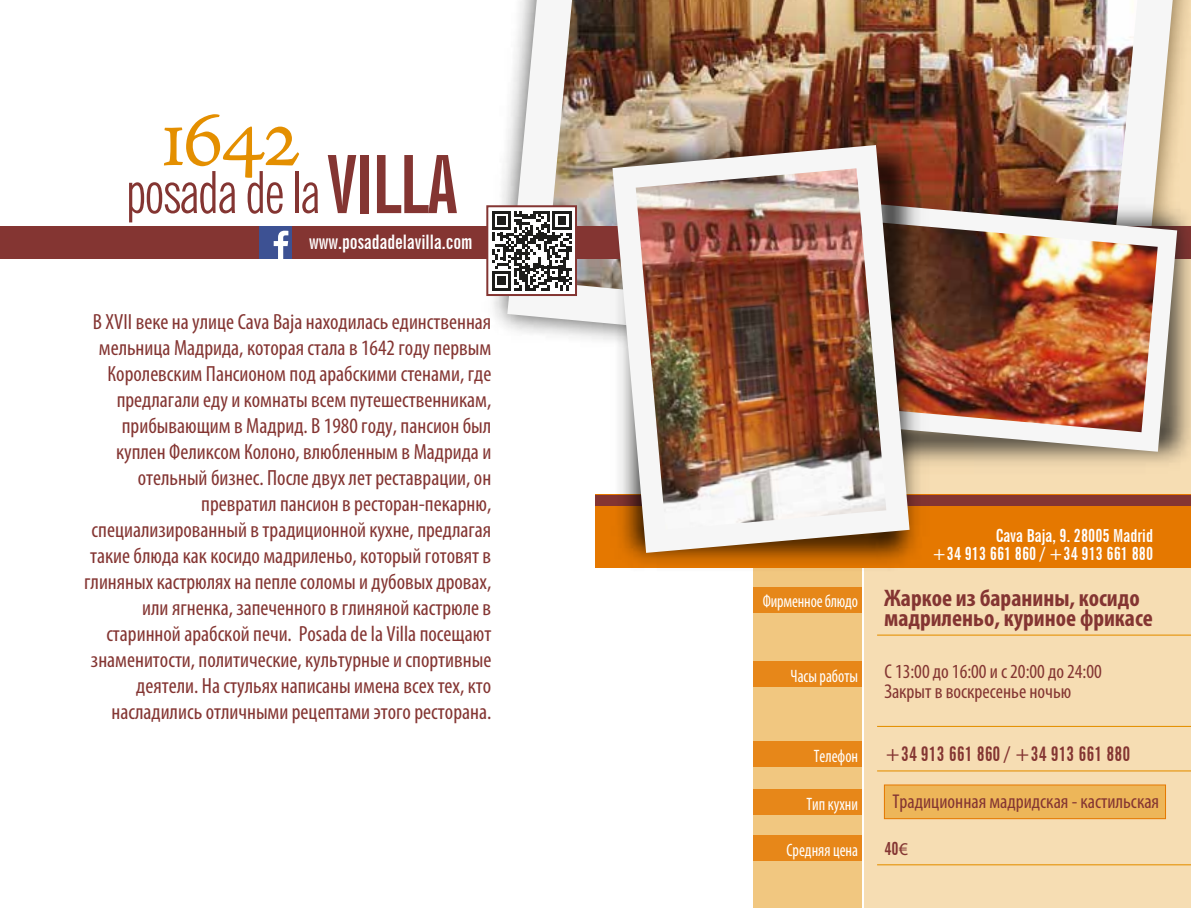
<style>
.page{position:relative;width:1191px;height:908px;background:#fff}
.page>*{position:absolute;margin:0;border:0;box-sizing:border-box;transform-origin:0 0}
.t1{font:96.6px "Adobe Jenson Regular SC";color:#e48f00}
.t2{font:extra-condensed 58px "News Gothic BT";letter-spacing:-.03em;color:#843532}
.t3{font:700 condensed 24px/20px "Myriad Pro";color:#843532}
.t4{font:condensed 22px/26px "Myriad Pro";color:#843532;text-align:right}
.t5{font:condensed 20px/20px "Myriad Pro";color:#843532}
.t6{font:700 extra-condensed 20px "News Gothic BT";color:#843532}
.t7{font:700 extra-condensed 20px "News Gothic BT";color:#fff}
.t8{font:condensed 18px "Myriad Pro";color:#fff;scale:.9 1}
.t9{font:700 extra-condensed 18px/18.8px "News Gothic BT";color:#fff;text-align:right}
.t10{font:700 extra-condensed 18px "News Gothic BT";color:#843532}
.s1{font-weight:700;font-size:80.2px}
.s2{font-family:"Myriad Pro";font-weight:400;font-stretch:normal}
</style>
<div class="page">
<div style="left:753px;top:0;width:108px;height:907px;background:#f1c780"></div>
<div style="left:864px;top:0;width:327px;height:907px;background:#f6ddb3"></div>
<div style="left:595px;top:494px;width:596px;height:73px;background:#e57800"></div>
<img style="left:490px;top:0;width:698px;height:327px">
<img style="left:507px;top:0;width:665px;height:336px">
<div style="left:0;top:226px;width:1191px;height:33px;background:#843532"></div>
<img style="left:973px;top:151px;width:218px;height:355px">
<img style="left:973px;top:202px;width:204px;height:249px">
<img style="left:564px;top:87px;width:409px;height:531px">
<img style="left:612px;top:145px;width:297px;height:407px">
<hr style="left:877px;top:725px;width:314px;height:1px;background:#e48f00">
<hr style="left:877px;top:634px;width:314px;height:1px;background:#e48f00">
<div style="left:753px;top:788px;width:108px;height:26px;background:#e78719"></div>
<div style="left:753px;top:660px;width:108px;height:26px;background:#e78719"></div>
<hr style="left:877px;top:770px;width:314px;height:1px;background:#e48f00">
<div style="left:753px;top:741px;width:108px;height:25px;background:#e78719"></div>
<hr style="left:877px;top:863px;width:314px;height:1px;background:#e48f00">
<div style="left:753px;top:835px;width:108px;height:25px;background:#e78719"></div>
<div style="left:486px;top:205px;width:91px;height:91px;background:#fff;border:2px solid #843532"></div>
<div style="left:884px;top:784px;width:281px;height:34px;background:#edb659"></div>
<div style="left:884px;top:784px;width:282px;height:34px;border:1px solid #e57800"></div>
<div style="left:259px;top:226px;width:33px;height:33px;background:#3d5193"></div>
<svg style="left:274px;top:230px;width:14px;height:29px"></svg>
<svg style="left:492px;top:211px;width:79px;height:79px"></svg>
<h1 class="t1" style="left:160px;top:86px;width:142px">1642</h1>
<h2 class="t2" style="left:125px;top:157px;width:334px">posada de la<span class="s1">VILLA</span></h2>
<p class="t7" style="left:309px;top:230px;width:165px">www.posadadelavilla.com</p>
<p class="t4" style="left:84px;top:308px;width:409px">В XVII веке на улице Cava Baja находилась единственная мельница Мадрида, которая стала в 1642 году первым Королевским Пансионом под арабскими стенами, где предлагали еду и комнаты всем путешественникам, прибывающим в Мадрид. В 1980 году, пансион был куплен Феликсом Колоно, влюбленным в Мадрида и отельный бизнес. После двух лет реставрации, он превратил пансион в ресторан-пекарню, специализированный в традиционной кухне, предлагая такие блюда как косидо мадриленьо, который готовят в глиняных кастрюлях на пепле соломы и дубовых дровах, или ягненка, запеченного в глиняной кастрюле в старинной арабской печи. Posada de la Villa посещают знаменитости, политические, культурные и спортивные деятели. На стульях написаны имена всех тех, кто насладились отличными рецептами этого ресторана.</p>
<p class="t8" style="left:763px;top:590px;width:107px">Фирменное блюдо</p>
<p class="t9" style="left:931px;top:525px;width:223px">Cava Baja, 9. 28005 Madrid<br>+34 913 661 860 / +34 913 661 880</p>
<p class="t3" style="left:884px;top:587px;width:270px">Жаркое из баранины, косидо мадриленьо, куриное фрикасе</p>
<p class="t8" style="left:790px;top:664px;width:76px">Часы работы</p>
<p class="t5" style="left:884px;top:660px;width:219px">С 13:00 до 16:00 и с 20:00 до 24:00<br>Закрыт в воскресенье ночью</p>
<p class="t8" style="left:814px;top:745px;width:51px">Телефон</p>
<p class="t6" style="left:884px;top:741px;width:247px">+34 913 661 860 / +34 913 661 880</p>
<p class="t8" style="left:806px;top:792px;width:59px">Тип кухни</p>
<p class="t5" style="left:892px;top:790px;width:268px">Традиционная мадридская - кастильская</p>
<p class="t8" style="left:786px;top:838px;width:81px">Средняя цена</p>
<p class="t10" style="left:884px;top:836px;width:25px">40<span class="s2">€</span></p>
</div>
